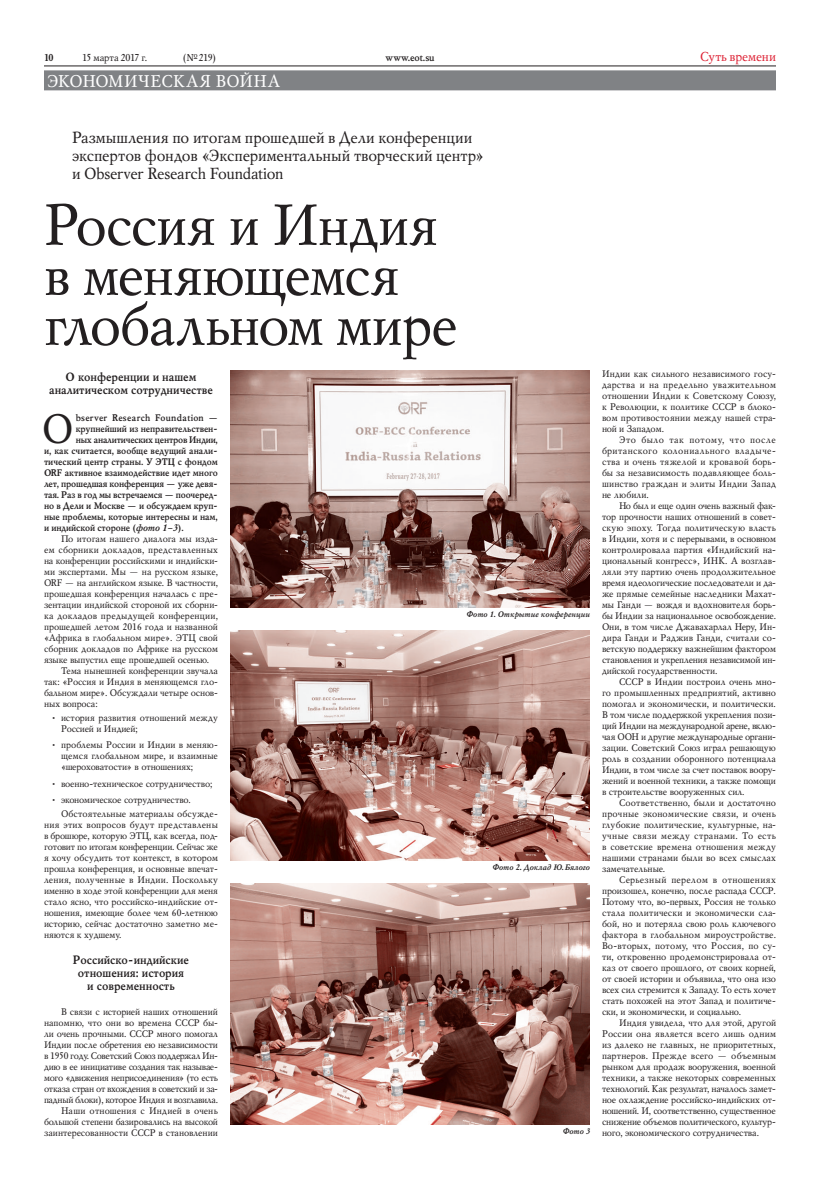
<style>
.page{position:relative;width:819px;height:1190px;background:#fff}
.page>*{position:absolute;margin:0;border:0;box-sizing:border-box;transform-origin:0 0}
.Heading{font:58px/50px "Mysl";letter-spacing:-.025em;color:#231f20}
.DropCap{font:40.9px "Mysl";color:#231f20}
.t1{font:17px "Mysl";color:#fff}
.Overheading{font:16px/18px "Mysl";letter-spacing:-.015em;color:#231f20}
.t2{font:13px "Mysl";letter-spacing:-.01em;color:#dd2033}
.Subheader_black{font:700 12px/13px "Mysl";color:#231f20;text-align:center}
.t3{font:10px "Mysl";letter-spacing:-.025em;color:#231f20}
.t4{font:700 10px "Mysl";letter-spacing:-.015em;color:#231f20}
.t5{font:9.5px/11px "Mysl";letter-spacing:-.005em;color:#231f20;text-align:justify}
.DropCap-2{font:700 9.5px "Mysl";letter-spacing:-.01em;color:#231f20}
.DropCap-3{font:700 9.5px "Mysl";letter-spacing:.03em;color:#231f20}
.t6{font:italic 700 8px "Mysl";color:#231f20}
.s1{font-style:italic}
</style>
<div class="page">
<hr style="left:44px;top:66px;width:732px;height:1px;background:#231f20">
<div style="left:44px;top:70px;width:732px;height:20px;background:#808285"></div>
<img style="left:230px;top:630px;width:360px;height:231px">
<img style="left:230px;top:883px;width:360px;height:242px">
<img style="left:230px;top:370px;width:360px;height:238px">
<p class="t4" style="left:44px;top:50px;width:11px">10</p>
<p class="t3" style="left:82px;top:51px;width:67px">15 марта 2017 г.</p>
<p class="t3" style="left:183px;top:51px;width:35px">(№219)</p>
<p class="t4" style="left:386px;top:50px;width:51px">www.eot.su</p>
<h3 class="t2" style="left:700px;top:48px;width:77px">Суть времени</h3>
<h3 class="t1" style="left:47px;top:70px;width:25px">Экономическая</h3>
<h3 class="t1" style="left:216px;top:70px;width:52px">война</h3>
<p class="Overheading" style="left:72px;top:128px;width:414px">Размышления по итогам прошедшей в Дели конференции экспертов фондов «Экспериментальный творческий центр» и Observer Research Foundation</p>
<p class="Heading" style="left:44px;top:199px;width:416px">Россия и Индия в меняющемся глобальном мире</p>
<p class="Subheader_black" style="left:49px;top:370px;width:165px">О конференции и нашем аналитическом сотрудничестве</p>
<p class="DropCap" style="left:42px;top:402px;width:34px">O</p>
<p class="DropCap-3" style="left:76px;top:411px;width:144px">bserver Research Foundation —</p>
<p class="DropCap-2" style="left:76px;top:422px;width:144px">крупнейший из неправительствен-</p>
<p class="DropCap-2" style="left:76px;top:433px;width:144px">ных аналитических центров Индии,</p>
<p class="DropCap-2" style="left:44px;top:444px;width:175px">и, как считается, вообще ведущий анали-</p>
<p class="DropCap-2" style="left:44px;top:455px;width:175px">тический центр страны. У ЭТЦ с фондом</p>
<p class="DropCap-2" style="left:44px;top:466px;width:175px">ORF активное взаимодействие идет много</p>
<p class="DropCap-2" style="left:44px;top:477px;width:175px">лет, прошедшая конференция — уже девя-</p>
<p class="DropCap-2" style="left:44px;top:488px;width:175px">тая. Раз в год мы встречаемся — поочеред-</p>
<p class="DropCap-2" style="left:44px;top:499px;width:175px">но в Дели и Москве — и обсуждаем круп-</p>
<p class="DropCap-2" style="left:44px;top:510px;width:175px">ные проблемы, которые интересны и нам,</p>
<p class="DropCap-2" style="left:44px;top:521px;width:141px">и индийской стороне (<span class="s1">фото 1–3</span>).</p>
<p class="t5" style="left:44px;top:533px;width:176px;text-indent:17px">По итогам нашего диалога мы изда&shy;ем сборники докладов, представленных на конференции российскими и индийски&shy;ми экспертами. Мы — на русском языке, ORF — на английском языке. В частности, прошедшая конференция началась с пре&shy;зентации индийской стороной их сборни&shy;ка докладов предыдущей конференции, прошедшей летом 2016 года и названной «Африка в глобальном мире». ЭТЦ свой сборник докладов по Африке на русском языке выпустил еще прошедшей осенью.</p>
<p class="t5" style="left:44px;top:665px;width:176px;text-indent:17px">Тема нынешней конференции звучала так: «Россия и Индия в меняющемся гло&shy;бальном мире». Обсуждали четыре основ&shy;ных вопроса:</p>
<p class="t5" style="left:61px;top:712px;width:158px;text-indent:-10px">• история развития отношений между<br>Россией и Индией;</p>
<p class="t5" style="left:61px;top:739px;width:159px;text-indent:-10px">• проблемы России и Индии в меняю&shy;щемся глобальном мире, и взаимные «шероховатости» в отношениях;</p>
<p class="t5" style="left:51px;top:778px;width:163px">• военно-техническое сотрудничество;</p>
<p class="t5" style="left:51px;top:794px;width:141px">• экономическое сотрудничество.</p>
<p class="t5" style="left:44px;top:808px;width:176px;text-indent:17px">Обстоятельные материалы обсужде&shy;ния этих вопросов будут представлены в брошюре, которую ЭТЦ, как всегда, под&shy;готовит по итогам конференции. Сейчас же я хочу обсудить тот контекст, в котором прошла конференция, и основные впечат&shy;ления, полученные в Индии. Поскольку именно в ходе этой конференции для меня стало ясно, что российско-индийские от&shy;ношения, имеющие более чем 60-летнюю историю, сейчас достаточно заметно ме&shy;няются к худшему.</p>
<p class="Subheader_black" style="left:73px;top:953px;width:118px">Российско-индийские отношения: история<br>и современность</p>
<p class="t5" style="left:44px;top:1006px;width:176px;text-indent:17px">В связи с историей наших отношений напомню, что они во времена СССР бы&shy;ли очень прочными. СССР много помогал Индии после обретения ею независимости в 1950 году. Советский Союз поддержал Ин&shy;дию в ее инициативе создания так называе&shy;мого «движения неприсоединения» (то есть отказа стран от вхождения в советский и за&shy;падный блоки), которое Индия и возглавила.</p>
<p class="t5" style="left:44px;top:1105px;width:176px;text-indent:17px">Наши отношения с Индией в очень большой степени базировались на высокой заинтересованности СССР в становлении</p>
<p class="t6" style="left:467px;top:609px;width:125px">Фото 1. Открытие конференции</p>
<p class="t6" style="left:492px;top:862px;width:99px">Фото 2. Доклад Ю.Бялого</p>
<p class="t6" style="left:563px;top:1126px;width:29px">Фото 3</p>
<p class="t5" style="left:602px;top:368px;width:176px">Индии как сильного независимого госу&shy;дарства и на предельно уважительном отношении Индии к Советскому Союзу, к Революции, к политике СССР в блоко&shy;вом противостоянии между нашей стра&shy;ной и Западом.</p>
<p class="t5" style="left:602px;top:434px;width:176px;text-indent:17px">Это было так потому, что после британского колониального владыче&shy;ства и очень тяжелой и кровавой борь&shy;бы за независимость подавляющее боль&shy;шинство граждан и элиты Индии Запад не любили.</p>
<p class="t5" style="left:602px;top:500px;width:176px;text-indent:17px">Но был и еще один очень важный фак&shy;тор прочности наших отношений в совет&shy;скую эпоху. Тогда политическую власть в Индии, хотя и с перерывами, в основном контролировала партия «Индийский на&shy;циональный конгресс», ИНК. А возглав&shy;ляли эту партию очень продолжительное время идеологические последователи и да&shy;же прямые семейные наследники Махат&shy;мы Ганди — вождя и вдохновителя борь&shy;бы Индии за национальное освобождение.<br>Они, в том числе Джавахарлал Неру, Ин&shy;дира Ганди и Раджив Ганди, считали со&shy;ветскую поддержку важнейшим фактором становления и укрепления независимой ин&shy;дийской государственности.</p>
<p class="t5" style="left:602px;top:676px;width:176px;text-indent:17px">СССР в Индии построил очень мно&shy;го промышленных предприятий, активно помогал и экономически, и политически.<br>В том числе поддержкой укрепления пози&shy;ций Индии на международной арене, вклю&shy;чая ООН и другие международные органи&shy;зации. Советский Союз играл решающую роль в создании оборонного потенциала Индии, в том числе за счет поставок воору&shy;жений и военной техники, а также помощи в строительстве вооруженных сил.</p>
<p class="t5" style="left:602px;top:797px;width:176px;text-indent:17px">Соответственно, были и достаточно прочные экономические связи, и очень глубокие политические, культурные, на&shy;учные связи между странами. То есть в советские времена отношения между нашими странами были во всех смыслах замечательные.</p>
<p class="t5" style="left:602px;top:874px;width:176px;text-indent:17px">Серьезный перелом в отношениях произошел, конечно, после распада СССР.<br>Потому что, во‑первых, Россия не только стала политически и экономически сла&shy;бой, но и потеряла свою роль ключевого фактора в глобальном мироустройстве.<br>Во-вторых, потому, что Россия, по су&shy;ти, откровенно продемонстрировала от&shy;каз от своего прошлого, от своих корней, от своей истории и объявила, что она изо всех сил стремится к Западу. То есть хочет стать похожей на этот Запад и политиче&shy;ски, и экономически, и социально.</p>
<p class="t5" style="left:602px;top:1017px;width:176px;text-indent:17px">Индия увидела, что для этой, другой России она является всего лишь одним из далеко не главных, не приоритетных, партнеров. Прежде всего — объемным рынком для продаж вооружения, военной техники, а также некоторых современных технологий. Как результат, началось замет&shy;ное охлаждение российско-индийских от&shy;ношений. И, соответственно, существенное снижение объемов политического, культур&shy;ного, экономического сотрудничества.</p>
</div>
